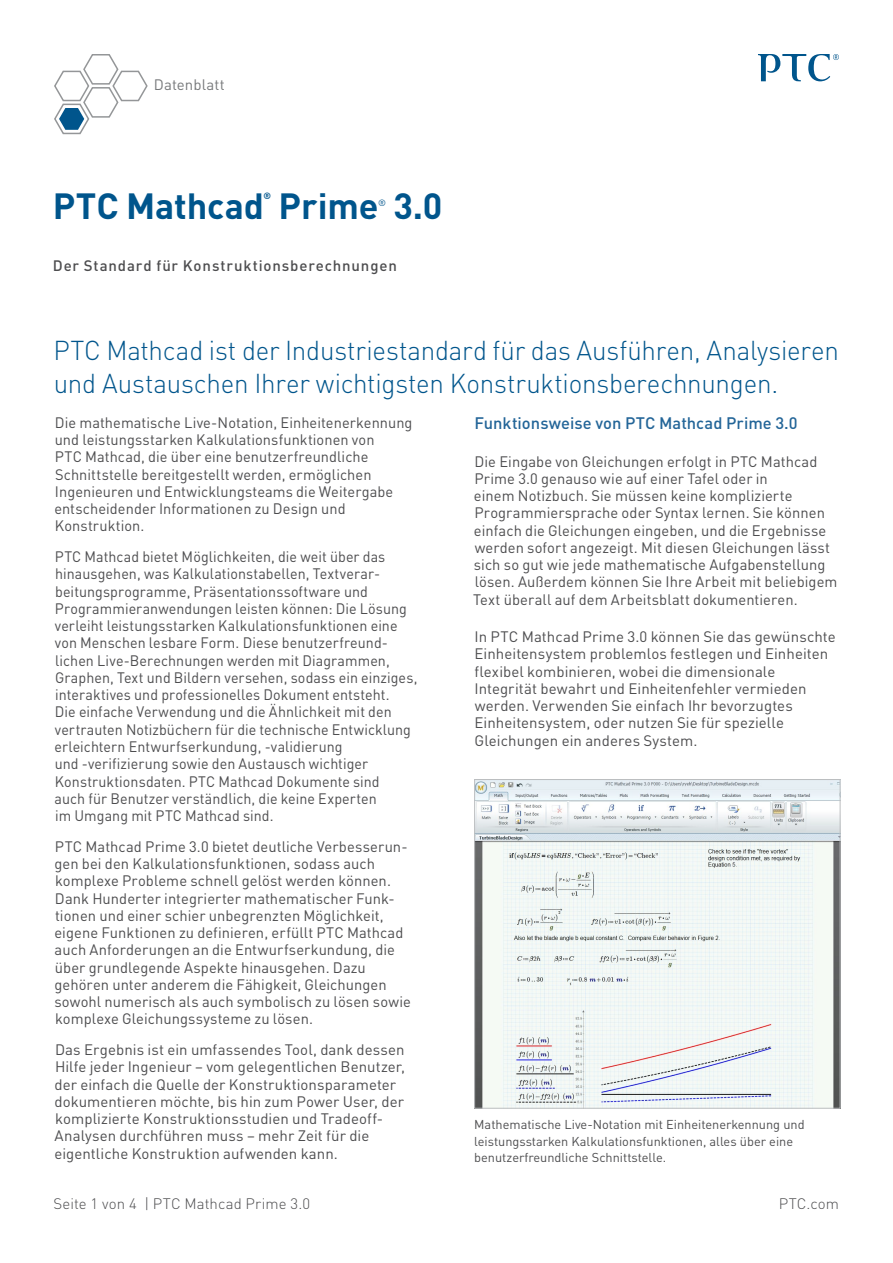
<style>
.page{position:relative;width:893px;height:1263px;background:#fff}
.page>*{position:absolute;margin:0;border:0;box-sizing:border-box;transform-origin:0 0}
.t1{font:700 36px "DIN Pro";letter-spacing:-.005em;color:#00558c}
.t2{font:300 27px/33px "DIN Pro";letter-spacing:-.01em;color:#00558c;scale:.96 1}
.t3{font:500 16.5px "DIN Pro";color:#236598}
.t4{font:15px/17.2px "DIN Pro";letter-spacing:.005em;color:#4d4d4f}
.t5{font:15px/17.2px "DIN Pro";letter-spacing:.005em;color:#4d4d4f;scale:.95 1}
.t6{font:500 15px "DIN Pro";letter-spacing:.055em;color:#4d4d4f}
.t7{font:300 15px "DIN Pro";letter-spacing:.005em;color:#4d4d4f}
.t8{font:15px "DIN Pro";letter-spacing:.005em;color:#77797b}
.t9{font:12.75px/16.5px "DIN Pro";color:#4d4d4f}
.t10{font:700 9px "DIN Pro";color:#00558c}
.t11{font:9px "DIN Pro";color:#00558c}
</style>
<div class="page">
<svg style="left:758px;top:54px;width:81px;height:28px"></svg>
<svg style="left:54px;top:54px;width:94px;height:81px"></svg>
<img style="left:476px;top:781px;width:362px;height:325px">
<div style="left:474px;top:779px;width:366px;height:329px;border:1px solid #bcbec0"></div>
<p class="t8" style="left:154px;top:73px;width:72px">Datenblatt</p>
<p class="t10" style="left:263px;top:189px;width:9px">®</p>
<h1 class="t1" style="left:53px;top:176px;width:391px">PTC Mathcad Prime 3.0</h1>
<p class="t11" style="left:378px;top:196px;width:9px">®</p>
<p class="t6" style="left:53px;top:253px;width:346px">Der Standard für Konstruktionsberechnungen</p>
<h2 class="t2" style="left:54px;top:332px;width:819px">PTC Mathcad ist der Industriestandard für das Ausführen, Analysieren und Austauschen Ihrer wichtigsten Konstruktionsberechnungen.</h2>
<p class="t4" style="left:54px;top:412px;width:360px">Die mathematische Live-Notation, Einheitenerkennung und leistungsstarken Kalkulationsfunktionen von<br>PTC Mathcad, die über eine benutzerfreundliche Schnittstelle bereitgestellt werden, ermöglichen Ingenieuren und Entwicklungsteams die Weitergabe entscheidender Informationen zu Design und Konstruktion.</p>
<p class="t5" style="left:54px;top:547px;width:384px">PTC Mathcad bietet Möglichkeiten, die weit über das hinausgehen, was Kalkulationstabellen, Textverar&shy;beitungsprogramme, Präsentationssoftware und Programmieranwendungen leisten können: Die Lösung verleiht leistungsstarken Kalkulationsfunktionen eine von Menschen lesbare Form. Diese benutzerfreund&shy;lichen Live-Berechnungen werden mit Diagrammen, Graphen, Text und Bildern versehen, sodass ein einziges, interaktives und professionelles Dokument entsteht.<br>Die einfache Verwendung und die Ähnlichkeit mit den vertrauten Notizbüchern für die technische Entwicklung erleichtern Entwurfserkundung, -validierung<br>und -verifizierung sowie den Austausch wichtiger Konstruktionsdaten. PTC Mathcad Dokumente sind<br>auch für Benutzer verständlich, die keine Experten<br>im Umgang mit PTC Mathcad sind.</p>
<p class="t4" style="left:54px;top:836px;width:358px">PTC Mathcad Prime 3.0 bietet deutliche Verbesserun&shy;gen bei den Kalkulationsfunktionen, sodass auch komplexe Probleme schnell gelöst werden können.<br>Dank Hunderter integrierter mathematischer Funk&shy;tionen und einer schier unbegrenzten Möglichkeit, eigene Funktionen zu definieren, erfüllt PTC Mathcad auch Anforderungen an die Entwurfserkundung, die über grundlegende Aspekte hinausgehen. Dazu gehören unter anderem die Fähigkeit, Gleichungen sowohl numerisch als auch symbolisch zu lösen sowie komplexe Gleichungssysteme zu lösen.</p>
<p class="t4" style="left:54px;top:1039px;width:352px">Das Ergebnis ist ein umfassendes Tool, dank dessen Hilfe jeder Ingenieur – vom gelegentlichen Benutzer, der einfach die Quelle der Konstruktionsparameter dokumentieren möchte, bis hin zum Power User, der komplizierte Konstruktionsstudien und Tradeoff-Analysen durchführen muss – mehr Zeit für die eigentliche Konstruktion aufwenden kann.</p>
<p class="t3" style="left:474px;top:410px;width:325px">Funktionsweise von PTC Mathcad Prime 3.0</p>
<p class="t4" style="left:473px;top:451px;width:366px">Die Eingabe von Gleichungen erfolgt in PTC Mathcad Prime 3.0 genauso wie auf einer Tafel oder in<br>einem Notizbuch. Sie müssen keine komplizierte Programmiersprache oder Syntax lernen. Sie können einfach die Gleichungen eingeben, und die Ergebnisse werden sofort angezeigt. Mit diesen Gleichungen lässt sich so gut wie jede mathematische Aufgabenstellung lösen. Außerdem können Sie Ihre Arbeit mit beliebigem Text überall auf dem Arbeitsblatt dokumentieren.</p>
<p class="t4" style="left:474px;top:627px;width:363px">In PTC Mathcad Prime 3.0 können Sie das gewünschte Einheitensystem problemlos festlegen und Einheiten flexibel kombinieren, wobei die dimensionale Integrität bewahrt und Einheitenfehler vermieden werden. Verwenden Sie einfach Ihr bevorzugtes Einheitensystem, oder nutzen Sie für spezielle Gleichungen ein anderes System.</p>
<p class="t9" style="left:474px;top:1115px;width:332px">Mathematische Live-Notation mit Einheitenerkennung und leistungsstarken Kalkulationsfunktionen, alles über eine benutzerfreundliche Schnittstelle.</p>
<p class="t7" style="left:53px;top:1192px;width:258px">Seite 1 von 4 | PTC Mathcad Prime 3.0</p>
<p class="t7" style="left:779px;top:1192px;width:62px">PTC.com</p>
</div>
